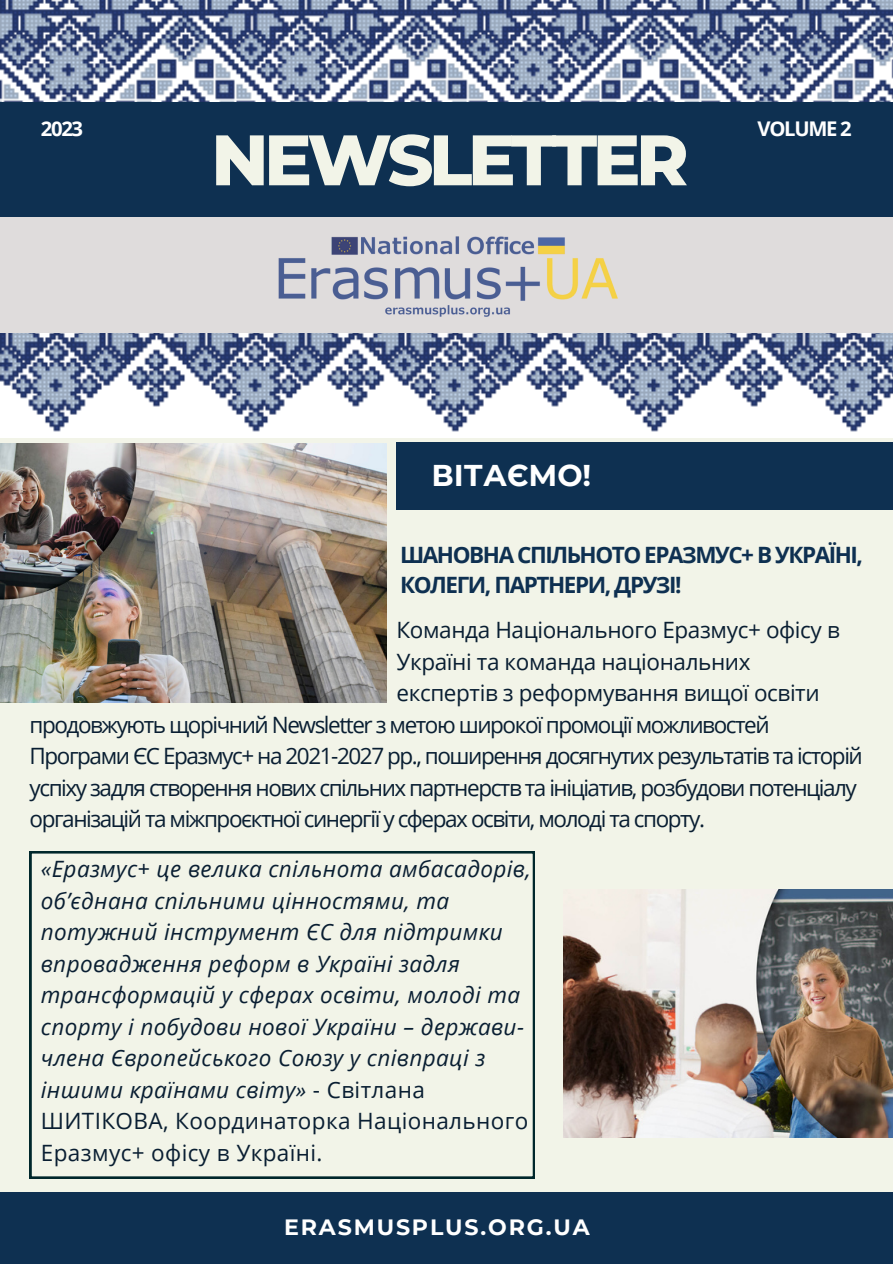
<style>
.page{position:relative;width:893px;height:1264px;background:#fff}
.page>*{position:absolute;margin:0;border:0;box-sizing:border-box;transform-origin:0 0}
.t1{font:800 71.25px "Montserrat";letter-spacing:-.065em;color:#f2f4e8}
.t2{font:700 30px "Montserrat";color:#fff}
.t3{font:italic 22.5px/31.5px "Open Sans";letter-spacing:.015em;color:#091e32}
.t4{font:22.5px/31.5px "Open Sans";letter-spacing:-.065em;color:#091e32}
.t5{font:22.5px/31.5px "Open Sans";letter-spacing:-.015em;color:#091e32}
.t6{font:700 22.5px/30.3px "Open Sans";letter-spacing:-.065em;color:#0e3051}
.t7{font:700 22.2px "Montserrat";letter-spacing:.085em;color:#fff}
.t8{font:700 20.25px "Open Sans";letter-spacing:-.065em;color:#fff}
.s1{font-style:normal}
</style>
<div class="page">
<div style="left:0;top:0;width:892px;height:1263px;background:#f2f4e8"></div>
<img style="left:0;top:0;width:892px;height:437px">
<div style="left:0;top:102px;width:892px;height:116px;background:#0e3051"></div>
<div style="left:396px;top:443px;width:496px;height:67px;background:#0e3051"></div>
<img style="left:0;top:443px;width:387px;height:259px">
<img style="left:563px;top:889px;width:329px;height:248px">
<svg style="left:30px;top:851px;width:505px;height:327px"></svg>
<div style="left:0;top:1192px;width:892px;height:71px;background:#0e3051"></div>
<div style="left:0;top:218px;width:892px;height:115px;background:#dfdcdc"></div>
<img style="left:239px;top:217px;width:422px;height:157px">
<p class="t8" style="left:41px;top:115px;width:44px">2023</p>
<p class="t1" style="left:211px;top:116px;width:479px">NEWSLETTER</p>
<p class="t8" style="left:757px;top:115px;width:96px">VOLUME 2</p>
<p class="t2" style="left:431px;top:456px;width:161px">ВІТАЄМО!</p>
<p class="t6" style="left:400px;top:538px;width:464px">ШАНОВНА СПІЛЬНОТО ЕРАЗМУС+ В УКРАЇНІ,<br>КОЛЕГИ, ПАРТНЕРИ, ДРУЗІ!</p>
<p class="t5" style="left:396px;top:613px;width:445px">Команда Національного Еразмус+ офісу в<br>Україні та команда національних експертів з реформування вищої освіти</p>
<p class="t4" style="left:30px;top:708px;width:834px">продовжують щорічний Newsletter з метою широкої промоції можливостей Програми ЄС Еразмус+ на 2021-2027 рр., поширення досягнутих результатів та історій успіху задля створення нових спільних партнерств та ініціатив, розбудови потенціалу організацій та міжпроєктної синергії у сферах освіти, молоді та спорту.</p>
<p class="t3" style="left:41px;top:852px;width:491px">«Еразмус+ це велика спільнота амбасадорів, об’єднана спільними цінностями, та потужний інструмент ЄС для підтримки впровадження реформ в Україні задля трансформацій у сферах освіти, молоді та спорту і побудови нової України – держави&shy;члена Європейського Союзу у співпраці з іншими країнами світу» <span class="s1">- Світлана ШИТІКОВА, Координаторка Національного Еразмус+ офісу в Україні.</span></p>
<p class="t7" style="left:284px;top:1213px;width:307px">ERASMUSPLUS.ORG.UA</p>
</div>
